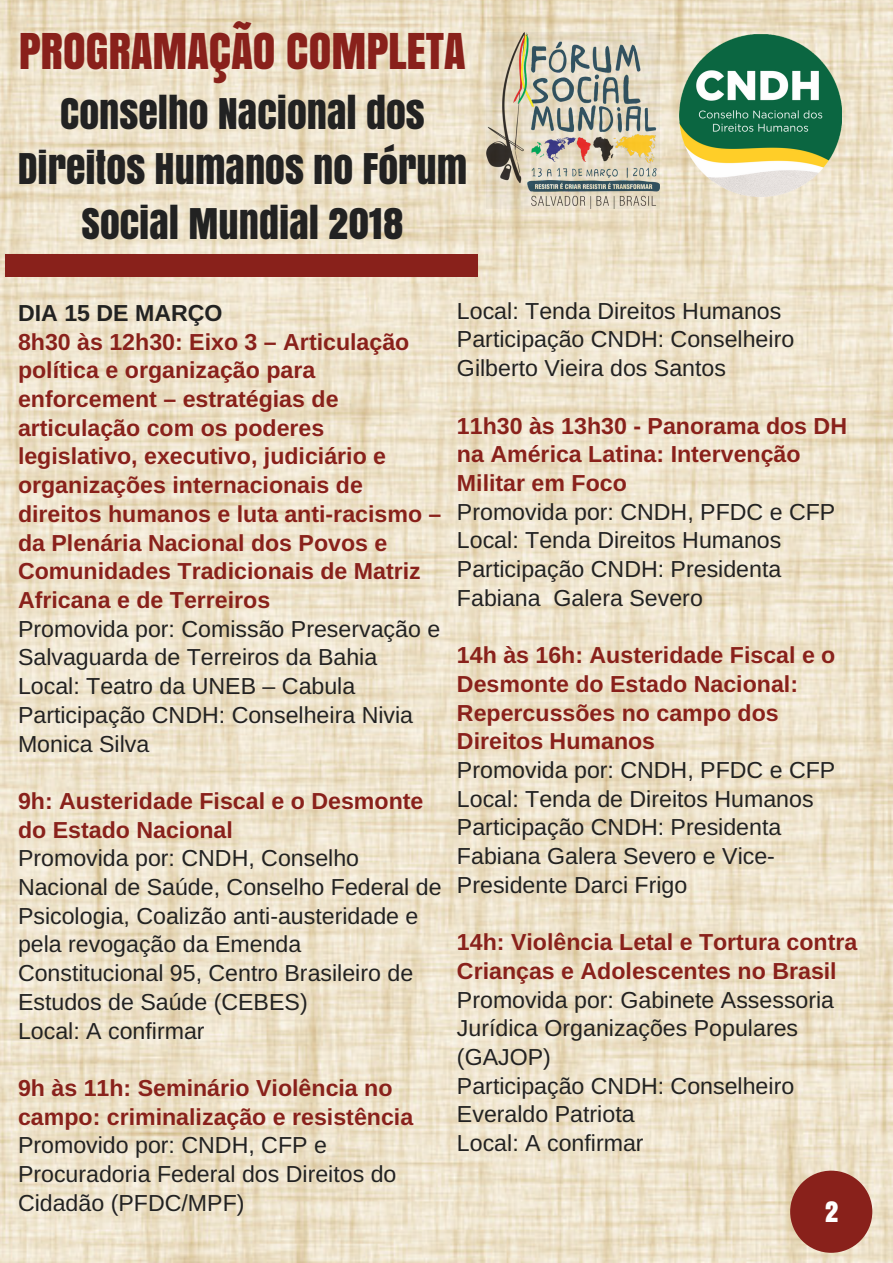
<style>
.page{position:relative;width:893px;height:1263px;background:#fff}
.page>*{position:absolute;margin:0;border:0;box-sizing:border-box;transform-origin:0 0}
.t1{font:46.35px "Anton";color:#89211b}
.t2{font:39.75px/55.1px "Anton";color:#222;text-align:center}
.t3{font:26.47px "Anton";color:#fff}
.t4{font:23.17px/28.7px "Arimo";color:#222}
.t5{font:700 23.17px/28.7px "Arimo";color:#89211b}
.t6{font:700 23.17px "Arimo";color:#222}
</style>
<div class="page">
<img style="left:0;top:0;width:893px;height:1263px">
<div style="left:5px;top:254px;width:472px;height:23px;background:#89211b"></div>
<img style="left:486px;top:33px;width:174px;height:175px">
<img style="left:680px;top:35px;width:162px;height:162px">
<svg style="left:790px;top:1170px;width:82px;height:83px;background:#9e4a40"></svg>
<h1 class="t1" style="left:19px;top:16px;width:448px">PROGRAMAÇÃO COMPLETA</h1>
<h2 class="t2" style="left:18px;top:85px;width:451px">CONSELHO NACIONAL DOS<br>DIREITOS HUMANOS NO FÓRUM<br>SOCIAL MUNDIAL 2018</h2>
<p class="t6" style="left:18px;top:300px;width:206px">DIA 15 DE MARÇO</p>
<p class="t5" style="left:18px;top:327px;width:425px">8h30 às 12h30: Eixo 3 – Articulação política e organização para enforcement – estratégias de articulação com os poderes legislativo, executivo, judiciário e organizações internacionais de direitos humanos e luta anti-racismo – da Plenária Nacional dos Povos e<br>Comunidades Tradicionais de Matriz<br>Africana e de Terreiros</p>
<p class="t4" style="left:18px;top:614px;width:424px">Promovida por: Comissão Preservação e<br>Salvaguarda de Terreiros da Bahia<br>Local: Teatro da UNEB – Cabula<br>Participação CNDH: Conselheira Nivia<br>Monica Silva</p>
<p class="t5" style="left:18px;top:786px;width:407px">9h: Austeridade Fiscal e o Desmonte do Estado Nacional</p>
<p class="t4" style="left:18px;top:844px;width:425px">Promovida por: CNDH, Conselho<br>Nacional de Saúde, Conselho Federal de<br>Psicologia, Coalizão anti-austeridade e pela revogação da Emenda<br>Constitucional 95, Centro Brasileiro de<br>Estudos de Saúde (CEBES)<br>Local: A confirmar</p>
<p class="t5" style="left:18px;top:1073px;width:397px">9h às 11h: Seminário Violência no campo: criminalização e resistência</p>
<p class="t4" style="left:18px;top:1131px;width:380px">Promovido por: CNDH, CFP e<br>Procuradoria Federal dos Direitos do<br>Cidadão (PFDC/MPF)</p>
<p class="t4" style="left:457px;top:296px;width:339px">Local: Tenda Direitos Humanos<br>Participação CNDH: Conselheiro<br>Gilberto Vieira dos Santos</p>
<p class="t5" style="left:457px;top:411px;width:392px">11h30 às 13h30 - Panorama dos DH na América Latina: Intervenção<br>Militar em Foco</p>
<p class="t4" style="left:457px;top:497px;width:380px">Promovida por: CNDH, PFDC e CFP<br>Local: Tenda Direitos Humanos<br>Participação CNDH: Presidenta<br>Fabiana Galera Severo</p>
<p class="t5" style="left:457px;top:641px;width:380px">14h às 16h: Austeridade Fiscal e o<br>Desmonte do Estado Nacional:<br>Repercussões no campo dos<br>Direitos Humanos</p>
<p class="t4" style="left:457px;top:755px;width:380px">Promovida por: CNDH, PFDC e CFP<br>Local: Tenda de Direitos Humanos<br>Participação CNDH: Presidenta<br>Fabiana Galera Severo e Vice-<br>Presidente Darci Frigo</p>
<p class="t5" style="left:457px;top:928px;width:402px">14h: Violência Letal e Tortura contra<br>Crianças e Adolescentes no Brasil</p>
<p class="t4" style="left:457px;top:985px;width:379px">Promovida por: Gabinete Assessoria<br>Jurídica Organizações Populares (GAJOP)<br>Participação CNDH: Conselheiro<br>Everaldo Patriota<br>Local: A confirmar</p>
<p class="t3" style="left:825px;top:1192px;width:15px">2</p>
</div>
